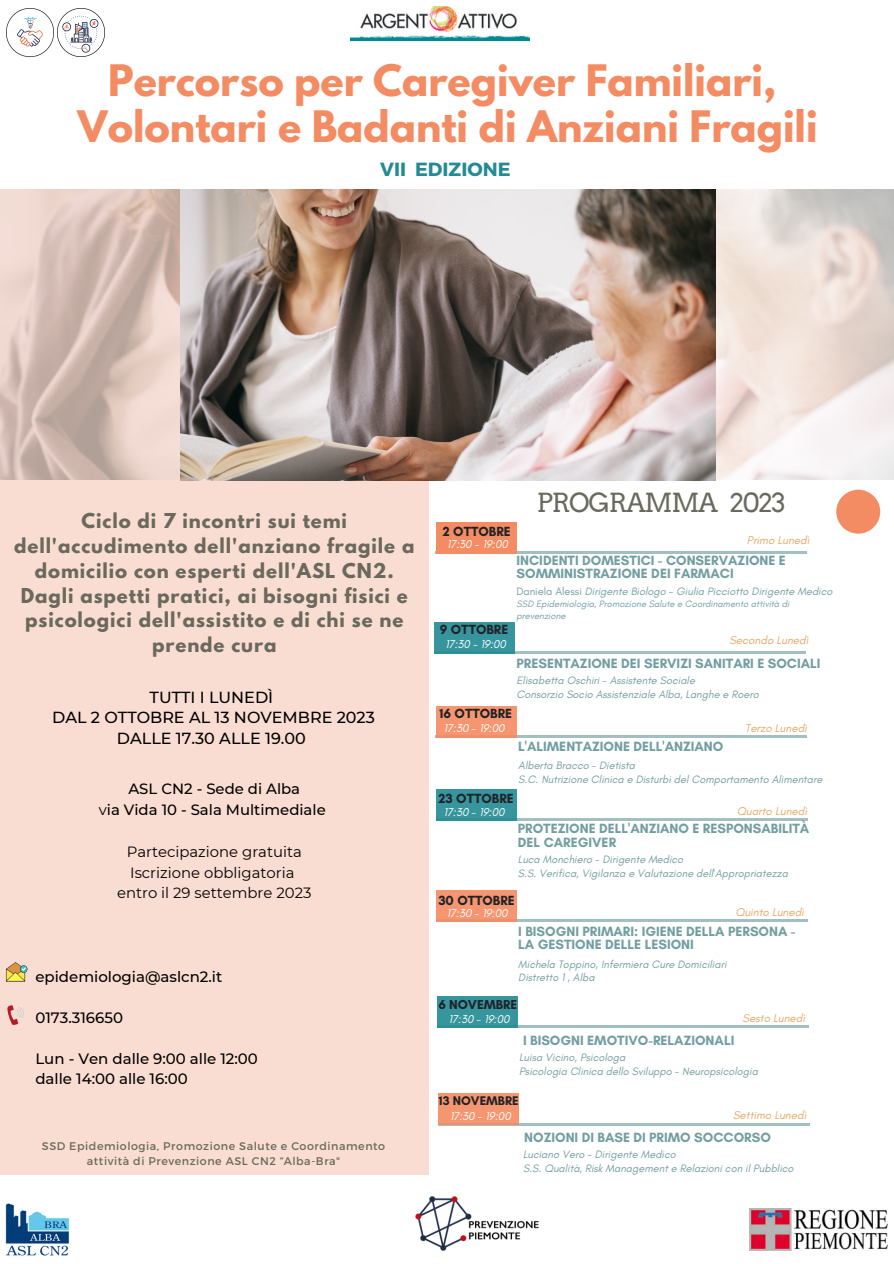
<style>
.page{position:relative;width:894px;height:1264px;background:#fff}
.page>*{position:absolute;margin:0;border:0;box-sizing:border-box;transform-origin:0 0}
.t1{font:700 38.4px "League Spartan";color:#f48c63}
.t2{font:26.25px "Arvo";letter-spacing:-.05em;color:#6a695d}
.t3{font:700 19.05px "Montserrat";color:#238b94}
.t4{font:700 18.15px/24.8px "League Spartan";letter-spacing:.05em;color:#6a695d;text-align:center}
.t5{font:500 16.05px "Montserrat";color:#000}
.t6{font:500 15px "Montserrat";color:#000}
.t7{font:14.85px "Montserrat";color:#000}
.t8{font:500 14.85px "Montserrat";color:#000}
.t9{font:700 13.65px/13.5px "Glacial Indifference";color:#729ea1}
.t10{font:700 13.5px "Glacial Indifference";color:#212227}
.t11{font:700 13.2px "Glacial Indifference";color:#212227}
.t12{font:700 12.75px "Glacial Indifference";color:#212227}
.t13{font:italic 11.55px "Glacial Indifference";color:#e6a864}
.t14{font:italic 11.55px "Glacial Indifference";color:#fff}
.t15{font:11.1px/14.7px "Montserrat";letter-spacing:.05em;color:#6a695d;text-align:center}
.t16{font:italic 10.95px "Glacial Indifference";color:#729ea1}
.t17{font:italic 9.45px/11.9px "Glacial Indifference";color:#729ea1}
.s1{font-weight:400}
.s2{font-style:normal}
</style>
<div class="page">
<div style="left:0;top:189px;width:428px;height:986px;background:#faddd2"></div>
<img style="left:0;top:189px;width:893px;height:290px">
<svg style="left:6px;top:962px;width:21px;height:19px"></svg>
<svg style="left:7px;top:1005px;width:17px;height:20px"></svg>
<img style="left:6px;top:1203px;width:63px;height:53px">
<img style="left:350px;top:7px;width:179px;height:33px">
<img style="left:180px;top:189px;width:535px;height:291px">
<hr style="left:435px;top:551px;width:371px;height:2px;background:#729ea1">
<div style="left:435px;top:522px;width:81px;height:31px;background:#f48c63"></div>
<div style="left:836px;top:489px;width:44px;height:44px;background:#f48c63;border-radius:50%"></div>
<hr style="left:434px;top:651px;width:370px;height:2px;background:#729ea1">
<hr style="left:435px;top:735px;width:371px;height:2px;background:#729ea1">
<div style="left:435px;top:706px;width:81px;height:31px;background:#f59671"></div>
<hr style="left:436px;top:818px;width:370px;height:2px;background:#729ea1">
<div style="left:435px;top:789px;width:81px;height:31px;background:#37959e"></div>
<hr style="left:437px;top:1025px;width:371px;height:3px;background:#729ea1">
<div style="left:437px;top:996px;width:81px;height:31px;background:#37959e"></div>
<hr style="left:436px;top:919px;width:370px;height:2px;background:#729ea1">
<div style="left:435px;top:890px;width:81px;height:31px;background:#f59671"></div>
<div style="left:434px;top:622px;width:80px;height:31px;background:#37959e"></div>
<img style="left:749px;top:1208px;width:138px;height:42px">
<hr style="left:438px;top:1123px;width:371px;height:3px;background:#729ea1">
<div style="left:438px;top:1093px;width:81px;height:31px;background:#f59671"></div>
<img style="left:415px;top:1196px;width:124px;height:55px">
<img style="left:6px;top:9px;width:48px;height:47px">
<img style="left:57px;top:9px;width:48px;height:47px">
<p class="t1" style="left:108px;top:61px;width:670px">Percorso per Caregiver Familiari,</p>
<p class="t1" style="left:78px;top:107px;width:741px">Volontari e Badanti di Anziani Fragili</p>
<p class="t3" style="left:380px;top:157px;width:132px">VII EDIZIONE</p>
<p class="t4" style="left:14px;top:511px;width:401px">Ciclo di 7 incontri sui temi dell'accudimento dell'anziano fragile a domicilio con esperti dell'ASL CN2.<br>Dagli aspetti pratici, ai bisogni fisici e psicologici dell'assistito e di chi se ne prende cura</p>
<p class="t5" style="left:150px;top:687px;width:125px">TUTTI I LUNEDÌ</p>
<p class="t5" style="left:52px;top:708px;width:324px">DAL 2 OTTOBRE AL 13 NOVEMBRE 2023</p>
<p class="t5" style="left:117px;top:728px;width:190px">DALLE 17.30 ALLE 19.00</p>
<p class="t8" style="left:128px;top:779px;width:173px">ASL CN2 - Sede di Alba</p>
<p class="t8" style="left:99px;top:800px;width:228px"><span class="s1">v</span>ia Vida 10 - Sala Multimediale</p>
<p class="t7" style="left:127px;top:843px;width:177px">Partecipazione gratuita</p>
<p class="t7" style="left:130px;top:863px;width:166px">Iscrizione obbligatoria</p>
<p class="t7" style="left:117px;top:883px;width:196px">entro il 29 settembre 2023</p>
<p class="t6" style="left:35px;top:967px;width:188px">epidemiologia@aslcn2.it</p>
<p class="t6" style="left:35px;top:1008px;width:89px">0173.316650</p>
<p class="t6" style="left:35px;top:1049px;width:224px">Lun - Ven dalle 9:00 alle 12:00</p>
<p class="t6" style="left:35px;top:1069px;width:154px">dalle 14:00 alle 16:00</p>
<p class="t15" style="left:42px;top:1138px;width:345px">SSD Epidemiologia, Promozione Salute e Coordinamento attività di Prevenzione ASL CN2 “Alba-Bra"</p>
<p class="t10" style="left:443px;top:523px;width:69px">2 OTTOBRE</p>
<p class="t14" style="left:447px;top:537px;width:62px">17:30 - 19:00</p>
<p class="t2" style="left:536px;top:486px;width:250px">PROGRAMMA 2023</p>
<p class="t13" style="left:746px;top:532px;width:64px">Primo Lunedì</p>
<p class="t9" style="left:516px;top:553px;width:271px">INCIDENTI DOMESTICI - CONSERVAZIONE E<br>SOMMINISTRAZIONE DEI FARMACI</p>
<p class="t16" style="left:516px;top:584px;width:317px"><span class="s2">Daniela Alessi</span> Dirigente Biologo - Giulia Picciotto Dirigente Medico</p>
<p class="t10" style="left:439px;top:621px;width:70px">9 OTTOBRE</p>
<p class="t14" style="left:445px;top:636px;width:62px">17:30 - 19:00</p>
<p class="t17" style="left:516px;top:598px;width:274px">SSD Epidemiologia, Promozione Salute e Coordinamento attività di prevenzione</p>
<p class="t13" style="left:729px;top:633px;width:81px">Secondo Lunedì</p>
<p class="t9" style="left:516px;top:656px;width:305px">PRESENTAZIONE DEI SERVIZI SANITARI E SOCIALI</p>
<p class="t16" style="left:516px;top:674px;width:180px">Elisabetta Oschiri - Assistente Sociale</p>
<p class="t16" style="left:516px;top:687px;width:244px">Consorzio Socio Assistenziale Alba, Langhe e Roero</p>
<p class="t10" style="left:439px;top:705px;width:74px">16 OTTOBRE</p>
<p class="t14" style="left:444px;top:721px;width:62px">17:30 - 19:00</p>
<p class="t13" style="left:745px;top:721px;width:63px">Terzo Lunedì</p>
<p class="t9" style="left:518px;top:739px;width:206px">L'ALIMENTAZIONE DELL'ANZIANO</p>
<p class="t16" style="left:518px;top:758px;width:118px">Alberta Bracco - Dietista</p>
<p class="t16" style="left:518px;top:772px;width:305px">S.C. Nutrizione Clinica e Disturbi del Comportamento Alimentare</p>
<p class="t13" style="left:736px;top:804px;width:72px">Quarto Lunedì</p>
<p class="t10" style="left:438px;top:790px;width:77px">23 OTTOBRE</p>
<p class="t14" style="left:444px;top:804px;width:62px">17:30 - 19:00</p>
<p class="t9" style="left:517px;top:822px;width:293px">PROTEZIONE DELL'ANZIANO E RESPONSABILITÀ<br>DEL CAREGIVER</p>
<p class="t16" style="left:517px;top:852px;width:167px">Luca Monchiero - Dirigente Medico</p>
<p class="t16" style="left:517px;top:866px;width:271px">S.S. Verifica, Vigilanza e Valutazione dell'Appropriatezza</p>
<p class="t10" style="left:438px;top:891px;width:78px">30 OTTOBRE</p>
<p class="t14" style="left:447px;top:905px;width:62px">17:30 - 19:00</p>
<p class="t13" style="left:735px;top:905px;width:70px">Quinto Lunedì</p>
<p class="t9" style="left:518px;top:924px;width:279px">I BISOGNI PRIMARI: IGIENE DELLA PERSONA -</p>
<p class="t9" style="left:518px;top:937px;width:177px">LA GESTIONE DELLE LESIONI</p>
<p class="t16" style="left:518px;top:957px;width:210px">Michela Toppino, Infermiera Cure Domiciliari</p>
<p class="t16" style="left:518px;top:970px;width:78px">Distretto 1 , Alba</p>
<p class="t11" style="left:438px;top:996px;width:80px">6 NOVEMBRE</p>
<p class="t14" style="left:449px;top:1011px;width:62px">17:30 - 19:00</p>
<p class="t9" style="left:523px;top:1033px;width:213px">I BISOGNI EMOTIVO-RELAZIONALI</p>
<p class="t13" style="left:742px;top:1010px;width:64px">Sesto Lunedì</p>
<p class="t16" style="left:519px;top:1050px;width:108px">Luisa Vicino, Psicologa</p>
<p class="t16" style="left:519px;top:1064px;width:240px">Psicologia Clinica dello Sviluppo - Neuropsicologia</p>
<p class="t12" style="left:438px;top:1093px;width:81px">13 NOVEMBRE</p>
<p class="t14" style="left:450px;top:1108px;width:62px">17:30 - 19:00</p>
<p class="t13" style="left:732px;top:1107px;width:75px">Settimo Lunedì</p>
<p class="t9" style="left:524px;top:1130px;width:248px">NOZIONI DI BASE DI PRIMO SOCCORSO</p>
<p class="t16" style="left:523px;top:1147px;width:154px">Luciano Vero - Dirigente Medico</p>
<p class="t16" style="left:523px;top:1161px;width:272px">S.S. Qualità, Risk Management e Relazioni con il Pubblico</p>
</div>
